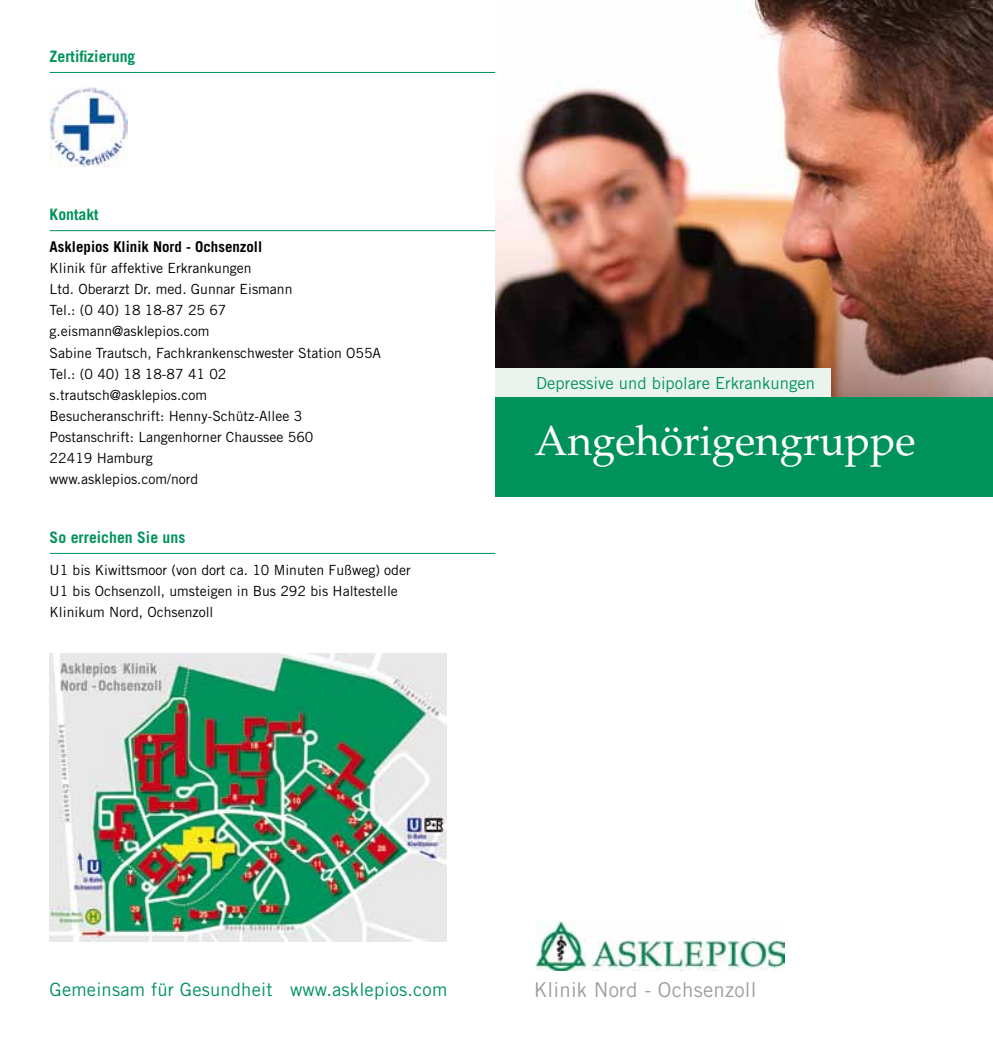
<style>
.page{position:relative;width:993px;height:1042px;background:#fff}
.page>*{position:absolute;margin:0;border:0;box-sizing:border-box;transform-origin:0 0}
.t1{font:42px "Palatino LT Std";color:#fff}
.t2{font:20.47px "Trade Gothic LT Std";letter-spacing:.01em;color:#9c9e9f}
.t3{font:18.38px "Trade Gothic LT Std";letter-spacing:.01em;color:#00925b}
.t4{font:16.62px "Trade Gothic LT Std";color:#00925b}
.t5{font:700 15.75px "Trade Gothic LT Std";color:#00925b}
.t6{font:700 14.88px "Trade Gothic LT Std";color:#000}
.t7{font:14px/21px "Trade Gothic LT Std";color:#000}
</style>
<div class="page">
<img style="left:536px;top:922px;width:248px;height:48px">
<img style="left:495px;top:0;width:497px;height:397px">
<div style="left:495px;top:368px;width:335px;height:30px;background:#eaf4ed"></div>
<hr style="left:50px;top:72px;width:445px;height:1px;background:#00925b">
<hr style="left:50px;top:230px;width:445px;height:1px;background:#00925b">
<hr style="left:50px;top:553px;width:445px;height:1px;background:#00925b">
<img style="left:50px;top:88px;width:77px;height:79px">
<div style="left:495px;top:397px;width:497px;height:99px;background:#00925b"></div>
<img style="left:50px;top:653px;width:397px;height:288px">
<p class="t5" style="left:50px;top:47px;width:87px">Zertifizierung</p>
<p class="t5" style="left:50px;top:205px;width:51px">Kontakt</p>
<p class="t6" style="left:50px;top:238px;width:214px">Asklepios Klinik Nord - Ochsenzoll</p>
<p class="t7" style="left:50px;top:258px;width:333px">Klinik für affektive Erkrankungen<br>Ltd. Oberarzt Dr. med. Gunnar Eismann<br>Tel.: (0 40) 18 18-87 25 67 g.eismann@asklepios.com<br>Sabine Trautsch, Fachkrankenschwester Station O55A<br>Tel.: (0 40) 18 18-87 41 02 s.trautsch@asklepios.com<br>Besucheranschrift: Henny-Schütz-Allee 3<br>Postanschrift: Langenhorner Chaussee 560<br>22419 Hamburg<br>www.asklepios.com/nord</p>
<p class="t5" style="left:50px;top:528px;width:137px">So erreichen Sie uns</p>
<p class="t7" style="left:50px;top:559px;width:362px">U1 bis Kiwittsmoor (von dort ca. 10 Minuten Fußweg) oder<br>U1 bis Ochsenzoll, umsteigen in Bus 292 bis Haltestelle<br>Klinikum Nord, Ochsenzoll</p>
<p class="t4" style="left:536px;top:373px;width:280px">Depressive und bipolare Erkrankungen</p>
<h1 class="t1" style="left:535px;top:416px;width:382px">Angehörigengruppe</h1>
<h3 class="t3" style="left:50px;top:978px;width:399px">Gemeinsam für Gesundheit www.asklepios.com</h3>
<h2 class="t2" style="left:533px;top:977px;width:224px">Klinik Nord - Ochsenzoll</h2>
</div>
